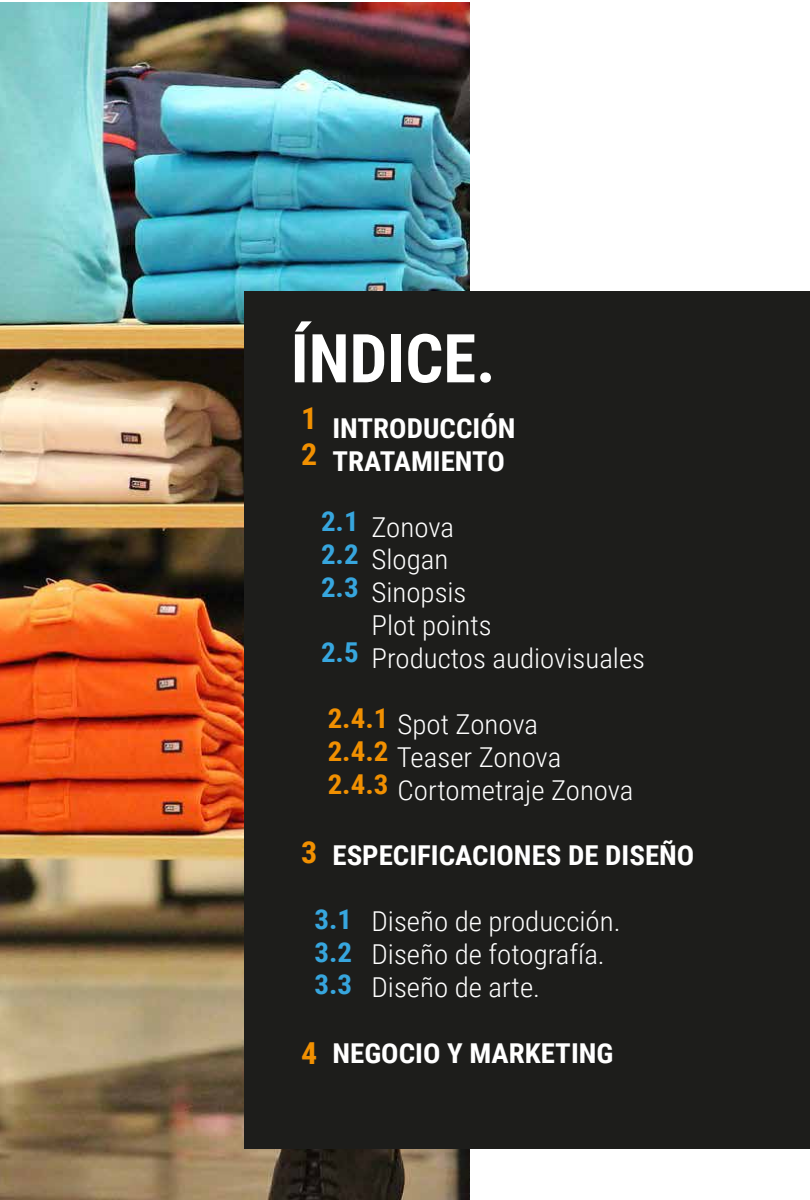
<style>
.page{position:relative;width:810px;height:1200px;background:#fff}
.page>*{position:absolute;margin:0;border:0;box-sizing:border-box;transform-origin:0 0}
.t1{font:700 67.5px "Roboto Condensed";color:#fff}
.t2{font:700 30.3px/36.3px "Roboto Condensed";color:#f19001;scale:1.06 1}
.t3{font:300 27.38px/32.8px "Roboto Condensed";color:#fff;scale:1.06 1}
.t4{font:700 27.38px/32.8px "Roboto Condensed";color:#fff;scale:1.06 1}
.t5{font:700 27.38px/32.8px "Roboto Condensed";color:#37a6de;text-align:justify;scale:1.06 1}
.t6{font:700 27.38px/32.8px "Roboto Condensed";color:#f19001;text-align:justify;scale:1.06 1}
</style>
<div class="page">
<img style="left:0;top:3px;width:470px;height:1197px">
<div style="left:244px;top:291px;width:566px;height:857px;background:#1d1d1b"></div>
<h1 class="t1" style="left:291px;top:311px;width:206px">ÍNDICE.</h1>
<p class="t2" style="left:301px;top:399px;width:17px">1<br>2</p>
<p class="t4" style="left:333px;top:411px;width:174px">INTRODUCCIÓN<br>TRATAMIENTO</p>
<p class="t5" style="left:321px;top:504px;width:37px">2.1<br>2.2<br>2.3</p>
<p class="t5" style="left:321px;top:635px;width:37px">2.5</p>
<p class="t3" style="left:372px;top:509px;width:260px">Zonova<br>Slogan<br>Sinopsis<br>Plot points<br>Productos audiovisuales</p>
<p class="t2" style="left:301px;top:833px;width:17px">3</p>
<p class="t6" style="left:328px;top:701px;width:59px">2.4.1<br>2.4.2<br>2.4.3</p>
<p class="t3" style="left:397px;top:707px;width:225px">Spot Zonova<br>Teaser Zonova<br>Cortometraje Zonova</p>
<p class="t4" style="left:333px;top:838px;width:343px">ESPECIFICACIONES DE DISEÑO</p>
<p class="t5" style="left:314px;top:902px;width:37px">3.1<br>3.2<br>3.3</p>
<p class="t3" style="left:372px;top:904px;width:237px">Diseño de producción.<br>Diseño de fotografía.<br>Diseño de arte.</p>
<p class="t2" style="left:301px;top:1034px;width:17px">4</p>
<p class="t4" style="left:333px;top:1035px;width:267px">NEGOCIO Y MARKETING</p>
</div>
